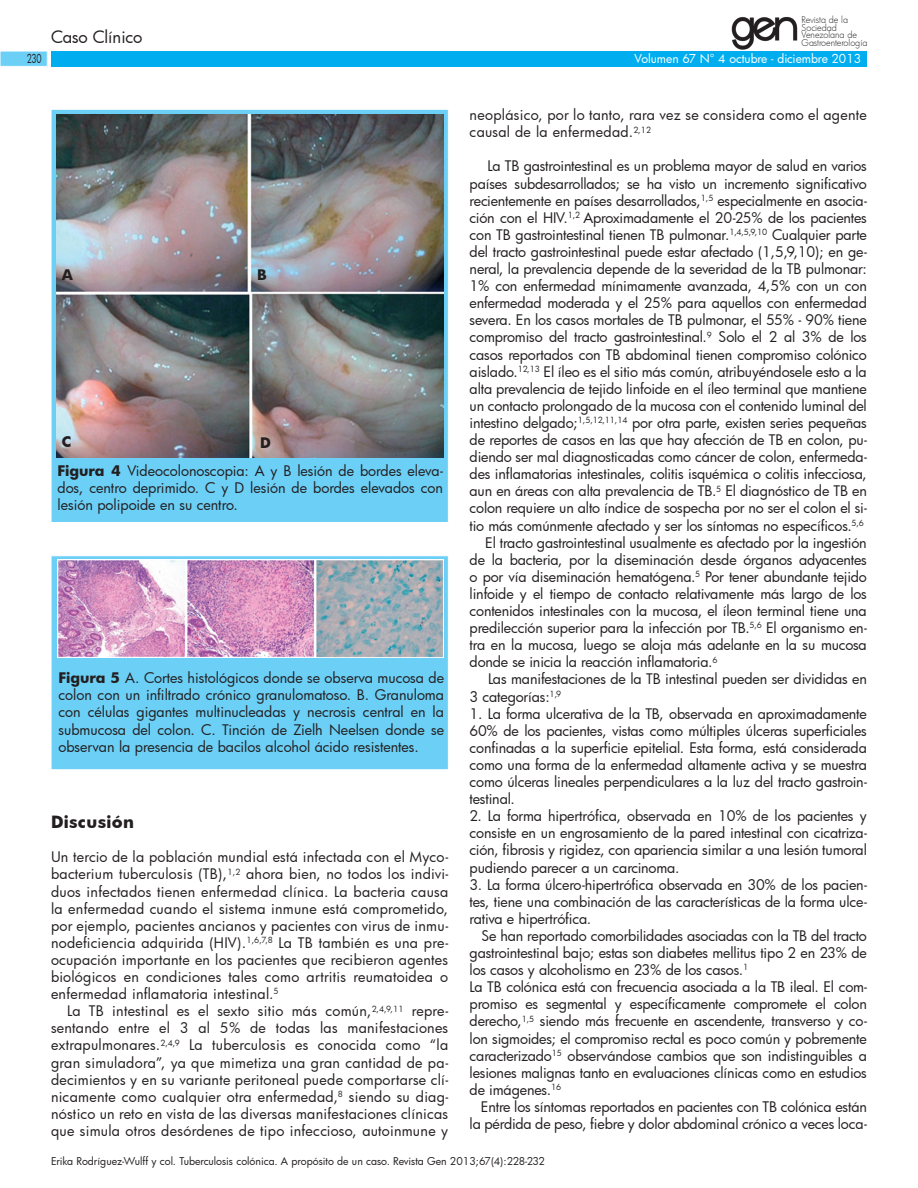
<style>
.page{position:relative;width:918px;height:1188px;background:#fff}
.page>*{position:absolute;margin:0;border:0;box-sizing:border-box;transform-origin:0 0}
.t1{font:16.5px "Futura";letter-spacing:-.005em;color:#231f20}
.t2{font:700 16.5px "Futura";letter-spacing:.02em;color:#231f20}
.t3{font:14.25px/17.1px "Futura";letter-spacing:-.01em;color:#231f20;text-align:justify}
.t4{font:14.25px/17.1px "Futura";letter-spacing:.02em;color:#231f20}
.t5{font:700 14.25px "Futura";color:#231f20}
.t6{font:12px "Futura";color:#fff}
.t7{font:12px "Futura";color:#231f20;scale:.7 1}
.t8{font:10.5px "Futura";color:#231f20}
.t9{font:300 9px/7.5px "Futura";letter-spacing:-.005em;color:#231f20}
.s1{font-weight:700}
</style>
<div class="page">
<div style="left:0;top:51px;width:47px;height:15px;background:#6bcff6"></div>
<img style="left:731px;top:16px;width:66px;height:34px">
<div style="left:51px;top:51px;width:816px;height:15px;background:#00aeef"></div>
<div style="left:51px;top:109px;width:397px;height:414px;background:#6bcff6;border:1px solid #fff"></div>
<div style="left:51px;top:556px;width:397px;height:214px;background:#6bcff6;border:1px solid #fff"></div>
<img style="left:57px;top:114px;width:386px;height:343px">
<img style="left:58px;top:560px;width:385px;height:97px">
<p class="t1" style="left:51px;top:26px;width:93px">Caso Clínico</p>
<p class="t9" style="left:802px;top:16px;width:67px">Revista de la<br>Sociedad<br>Venezolana de<br>Gastroenterología</p>
<p class="t7" style="left:27px;top:50px;width:23px">230</p>
<p class="t6" style="left:635px;top:50px;width:228px">Volumen 67 N° 4 octubre - diciembre 2013</p>
<p class="t4" style="left:470px;top:106px;width:399px">neoplásico, por lo tanto, rara vez se considera como el agente causal de la enfermedad.<sup>2,12</sup></p>
<p class="t3" style="left:470px;top:157px;width:399px;text-indent:18px">La TB gastrointestinal es un problema mayor de salud en varios países subdesarrollados; se ha visto un incremento significativo recientemente en países desarrollados,<sup>1,5</sup> especialmente en asocia&shy;ción con el HIV.<sup>1,2</sup> Aproximadamente el 20-25% de los pacientes con TB gastrointestinal tienen TB pulmonar.<sup>1,4,5,9,10</sup> Cualquier parte del tracto gastrointestinal puede estar afectado (1,5,9,10); en ge&shy;neral, la prevalencia depende de la severidad de la TB pulmonar:<br>1% con enfermedad mínimamente avanzada, 4,5% con un con enfermedad moderada y el 25% para aquellos con enfermedad severa. En los casos mortales de TB pulmonar, el 55% - 90% tiene compromiso del tracto gastrointestinal.<sup>9</sup> Solo el 2 al 3% de los casos reportados con TB abdominal tienen compromiso colónico aislado.<sup>12,13</sup> El íleo es el sitio más común, atribuyéndosele esto a la alta prevalencia de tejido linfoide en el íleo terminal que mantiene un contacto prolongado de la mucosa con el contenido luminal del intestino delgado;<sup>1,5,12,11,14</sup> por otra parte, existen series pequeñas de reportes de casos en las que hay afección de TB en colon, pu&shy;diendo ser mal diagnosticadas como cáncer de colon, enfermeda&shy;des inflamatorias intestinales, colitis isquémica o colitis infecciosa, aun en áreas con alta prevalencia de TB.<sup>5</sup> El diagnóstico de TB en colon requiere un alto índice de sospecha por no ser el colon el si&shy;tio más comúnmente afectado y ser los síntomas no específicos.<sup>5,6</sup></p>
<p class="t3" style="left:470px;top:534px;width:399px;text-indent:16px">El tracto gastrointestinal usualmente es afectado por la ingestión de la bacteria, por la diseminación desde órganos adyacentes o por vía diseminación hematógena.<sup>5</sup> Por tener abundante tejido linfoide y el tiempo de contacto relativamente más largo de los contenidos intestinales con la mucosa, el íleon terminal tiene una predilección superior para la infección por TB.<sup>5,6</sup> El organismo en&shy;tra en la mucosa, luego se aloja más adelante en la su mucosa donde se inicia la reacción inflamatoria.<sup>6</sup></p>
<p class="t3" style="left:470px;top:670px;width:399px;text-indent:18px">Las manifestaciones de la TB intestinal pueden ser divididas en<br>3 categorías:<sup>1,9</sup></p>
<p class="t3" style="left:470px;top:705px;width:399px">1. La forma ulcerativa de la TB, observada en aproximadamente 60% de los pacientes, vistas como múltiples úlceras superficiales confinadas a la superficie epitelial. Esta forma, está considerada como una forma de la enfermedad altamente activa y se muestra como úlceras lineales perpendiculares a la luz del tracto gastroin&shy;testinal.</p>
<p class="t3" style="left:470px;top:807px;width:399px">2. La forma hipertrófica, observada en 10% de los pacientes y consiste en un engrosamiento de la pared intestinal con cicatriza&shy;ción, fibrosis y rigidez, con apariencia similar a una lesión tumoral pudiendo parecer a un carcinoma.</p>
<p class="t3" style="left:470px;top:876px;width:399px">3. La forma úlcero-hipertrófica observada en 30% de los pacien&shy;tes, tiene una combinación de las características de la forma ulce&shy;rativa e hipertrófica.</p>
<p class="t3" style="left:470px;top:927px;width:399px;text-indent:12px">Se han reportado comorbilidades asociadas con la TB del tracto gastrointestinal bajo; estas son diabetes mellitus tipo 2 en 23% de los casos y alcoholismo en 23% de los casos.<sup>1</sup></p>
<p class="t3" style="left:470px;top:978px;width:399px">La TB colónica está con frecuencia asociada a la TB ileal. El com&shy;promiso es segmental y específicamente compromete el colon derecho,<sup>1,5</sup> siendo más frecuente en ascendente, transverso y co&shy;lon sigmoides; el compromiso rectal es poco común y pobremente caracterizado<sup>15</sup> observándose cambios que son indistinguibles a lesiones malignas tanto en evaluaciones clínicas como en estudios de imágenes.<sup>16</sup></p>
<p class="t3" style="left:470px;top:1098px;width:399px;text-align:right">Entre los síntomas reportados en pacientes con TB colónica están la pérdida de peso, fiebre y dolor abdominal crónico a veces loca-</p>
<p class="t8" style="left:51px;top:1154px;width:495px">Erika Rodríguez-Wulff y col. Tuberculosis colónica. A propósito de un caso. Revista Gen 2013;67(4):228-232</p>
<p class="t5" style="left:62px;top:265px;width:13px">A</p>
<p class="t5" style="left:257px;top:264px;width:11px">B</p>
<p class="t5" style="left:62px;top:431px;width:11px">C</p>
<p class="t5" style="left:260px;top:432px;width:12px">D</p>
<p class="t3" style="left:57px;top:462px;width:387px"><span class="s1">Figura 4</span> Videocolonoscopia: A y B lesión de bordes eleva&shy;dos, centro deprimido. C y D lesión de bordes elevados con lesión polipoide en su centro.</p>
<p class="t3" style="left:59px;top:669px;width:387px"><span class="s1">Figura 5</span> A. Cortes histológicos donde se observa mucosa de colon con un infiltrado crónico granulomatoso. B. Granuloma con células gigantes multinucleadas y necrosis central en la submucosa del colon. C. Tinción de Zielh Neelsen donde se observan la presencia de bacilos alcohol ácido resistentes.</p>
<p class="t2" style="left:51px;top:810px;width:84px">Discusión</p>
<p class="t3" style="left:51px;top:848px;width:399px">Un tercio de la población mundial está infectada con el Myco&shy;bacterium tuberculosis (TB),<sup>1,2</sup> ahora bien, no todos los indivi&shy;duos infectados tienen enfermedad clínica. La bacteria causa la enfermedad cuando el sistema inmune está comprometido, por ejemplo, pacientes ancianos y pacientes con virus de inmu&shy;nodeficiencia adquirida (HIV).<sup>1,6,7,8</sup> La TB también es una pre&shy;ocupación importante en los pacientes que recibieron agentes biológicos en condiciones tales como artritis reumatoidea o enfermedad inflamatoria intestinal.<sup>5</sup></p>
<p class="t3" style="left:51px;top:1002px;width:399px;text-indent:16px">La TB intestinal es el sexto sitio más común,<sup>2,4,9,11</sup> repre&shy;sentando entre el 3 al 5% de todas las manifestaciones extrapulmonares.<sup>2,4,9</sup> La tuberculosis es conocida como “la gran simuladora”, ya que mimetiza una gran cantidad de pa&shy;decimientos y en su variante peritoneal puede comportarse clí&shy;nicamente como cualquier otra enfermedad,<sup>8</sup> siendo su diag&shy;nóstico un reto en vista de las diversas manifestaciones clínicas que simula otros desórdenes de tipo infeccioso, autoinmune y</p>
</div>
